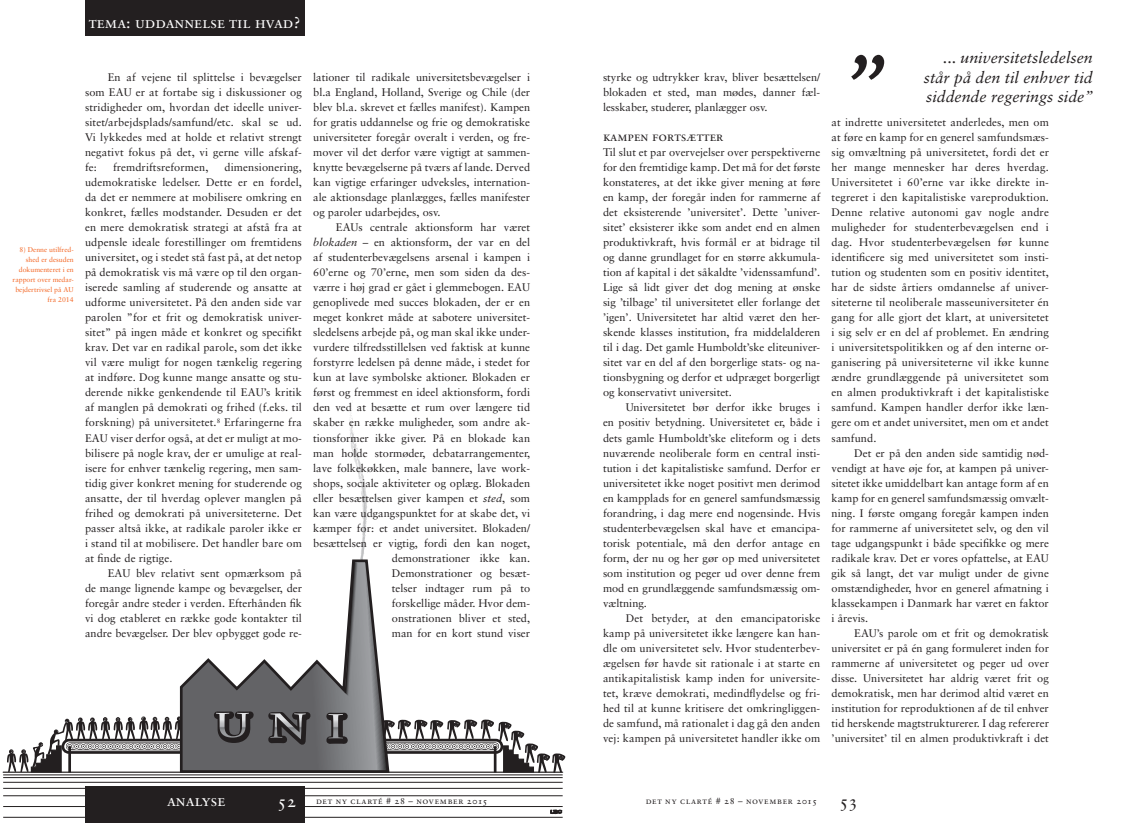
<style>
.page{position:relative;width:1134px;height:823px;background:#fff}
.page>*{position:absolute;margin:0;border:0;box-sizing:border-box;transform-origin:0 0}
.t1{font:italic 112.6px "Chaparral Pro";color:#231f20}
.t2{font:17px "Sabon Roman SC";color:#231f20}
.t3{font:16px/19.2px "Sabon Italic Os F";color:#231f20;text-align:justify}
.t4{font:16px "Sabon Roman SC";color:#fff}
.t5{font:13px "Sabon Roman SC";color:#231f20}
.t6{font:11px/15px "Sabon";color:#231f20;text-align:justify}
.t7{font:9px "Sabon Roman SC";letter-spacing:.075em;color:#231f20}
.t8{font:7px/10px "Sabon";color:#f36421;text-align:right}
.s1{font-style:italic}
.s2{font-size:17px;color:#fff}
</style>
<div class="page">
<div style="left:85px;top:0;width:220px;height:36px;background:#231f20"></div>
<hr style="left:3px;top:771px;width:560px;height:1px;background:#231f20">
<hr style="left:3px;top:774px;width:560px;height:1px;background:#231f20">
<hr style="left:3px;top:776px;width:560px;height:1px;background:#231f20">
<hr style="left:3px;top:781px;width:560px;height:1px;background:#231f20">
<hr style="left:3px;top:787px;width:560px;height:1px;background:#231f20">
<hr style="left:3px;top:795px;width:560px;height:1px;background:#231f20">
<hr style="left:3px;top:805px;width:560px;height:1px;background:#231f20">
<hr style="left:3px;top:816px;width:560px;height:1px;background:#231f20">
<svg style="left:7px;top:716px;width:172px;height:56px"></svg>
<svg style="left:391px;top:719px;width:175px;height:53px"></svg>
<svg style="left:179px;top:563px;width:212px;height:210px"></svg>
<svg style="left:209px;top:705px;width:145px;height:47px"></svg>
<svg style="left:550px;top:809px;width:12px;height:4px"></svg>
<svg style="left:345px;top:408px;width:23px;height:288px"></svg>
<div style="left:85px;top:786px;width:220px;height:36px;background:#231f20"></div>
<h3 class="t4" style="left:89px;top:13px;width:213px">tema: uddannelse til hvad?</h3>
<p class="t8" style="left:13px;top:244px;width:63px">8) Denne utilfred&shy;shed er desuden dokumenteret i en rapport over medar&shy;bejdertrivsel på AU fra 2014</p>
<p class="t6" style="left:85px;top:70px;width:218px;text-indent:23px">En af vejene til splittelse i bevægelser som EAU er at fortabe sig i diskussioner og stridigheder om, hvordan det ideelle univer&shy;sitet/arbejdsplads/samfund/etc. skal se ud.<br>Vi lykkedes med at holde et relativt strengt negativt fokus på det, vi gerne ville afskaf&shy;fe:</p>
<p class="t6" style="left:85px;top:160px;width:218px;text-indent:140px">dimensionering, udemokratiske ledelser. Dette er en fordel, da det er nemmere at mobilisere omkring en konkret, fælles modstander. Desuden er det en mere demokratisk strategi at afstå fra at udpensle ideale forestillinger om fremtidens universitet, og i stedet stå fast på, at det netop på demokratisk vis må være op til den organ&shy;iserede samling af studerende og ansatte at udforme universitetet. På den anden side var parolen ”for et frit og demokratisk univer&shy;sitet” på ingen måde et konkret og specifikt krav. Det var en radikal parole, som det ikke vil være muligt for nogen tænkelig regering at indføre. Dog kunne mange ansatte og stu&shy;derende nikke genkendende til EAU’s kritik af manglen på demokrati og frihed (f.eks. til forskning) på universitetet.<sup>8</sup> Erfaringerne fra EAU viser derfor også, at det er muligt at mo&shy;bilisere på nogle krav, der er umulige at real&shy;isere for enhver tænkelig regering, men sam&shy;tidig giver konkret mening for studerende og ansatte, der til hverdag oplever manglen på frihed og demokrati på universiteterne. Det passer altså ikke, at radikale paroler ikke er i stand til at mobilisere. Det handler bare om at finde de rigtige.</p>
<p class="t6" style="left:85px;top:565px;width:218px;text-indent:23px">EAU blev relativt sent opmærksom på de mange lignende kampe og bevægelser, der foregår andre steder i verden. Efterhånden fik vi dog etableret en række gode kontakter til andre bevægelser. Der blev opbygget gode re-</p>
<p class="t6" style="left:113px;top:160px;width:97px">fremdriftsreformen,</p>
<p class="t6" style="left:313px;top:70px;width:218px">lationer til radikale universitetsbevægelser i bl.a England, Holland, Sverige og Chile (der blev bl.a. skrevet et fælles manifest). Kampen for gratis uddannelse og frie og demokratiske universiteter foregår overalt i verden, og fre&shy;mover vil det derfor være vigtigt at sammen&shy;knytte bevægelserne på tværs af lande. Derved kan vigtige erfaringer udveksles, internation&shy;ale aktionsdage planlægges, fælles manifester og paroler udarbejdes, osv.</p>
<p class="t6" style="left:313px;top:220px;width:218px;text-align:right">EAUs centrale aktionsform har været <span class="s1">blokaden</span> – en aktionsform, der var en del af studenterbevægelsens arsenal i kampen i 60’erne og 70’erne, men som siden da des&shy;værre i høj grad er gået i glemmebogen. EAU genoplivede med succes blokaden, der er en meget konkret måde at sabotere universitet&shy;sledelsens arbejde på, og man skal ikke under&shy;vurdere tilfredsstillelsen ved faktisk at kunne forstyrre ledelsen på denne måde, i stedet for kun at lave symbolske aktioner. Blokaden er først og fremmest en ideel aktionsform, fordi den ved at besætte et rum over længere tid skaber en række muligheder, som andre ak&shy;tionsformer ikke giver. På en blokade kan man holde stormøder, debatarrangementer, lave folkekøkken, male bannere, lave work&shy;shops, sociale aktiviteter og oplæg. Blokaden eller besættelsen giver kampen et <span class="s1">sted</span>, som kan være udgangspunktet for at skabe det, vi kæmper for: et andet universitet. Blokaden/ besættelsen er vigtig, fordi den kan noget, demonstrationer ikke kan.<br>Demonstrationer og besæt-<br>telser indtager rum på to<br>forskellige måder. Hvor dem-<br>onstrationen bliver et sted,<br>man for en kort stund viser</p>
<h3 class="t4" style="left:167px;top:790px;width:60px">analyse</h3>
<p class="t7" style="left:277px;top:795px;width:212px"><span class="s2">52</span> det ny clarté # 28 – november 2015</p>
<p class="t6" style="left:603px;top:70px;width:219px">styrke og udtrykker krav, bliver besættelsen/ blokaden et sted, man mødes, danner fæl&shy;lesskaber, studerer, planlægger osv.</p>
<p class="t5" style="left:603px;top:129px;width:122px">kampen fortsætter</p>
<p class="t6" style="left:603px;top:145px;width:219px">Til slut et par overvejelser over perspektiverne for den fremtidige kamp. Det må for det første konstateres, at det ikke giver mening at føre en kamp, der foregår inden for rammerne af det eksisterende ’universitet’. Dette ’univer&shy;sitet’ eksisterer ikke som andet end en almen produktivkraft, hvis formål er at bidrage til og danne grundlaget for en større akkumula&shy;tion af kapital i det såkaldte ’videnssamfund’.<br>Lige så lidt giver det dog mening at ønske sig ’tilbage’ til universitetet eller forlange det ’igen’. Universitetet har altid været den her&shy;skende klasses institution, fra middelalderen til i dag. Det gamle Humboldt’ske eliteuniver&shy;sitet var en del af den borgerlige stats- og na&shy;tionsbygning og derfor et udpræget borgerligt og konservativt universitet.</p>
<p class="t6" style="left:603px;top:400px;width:219px;text-indent:23px">Universitetet bør derfor ikke bruges i en positiv betydning. Universitetet er, både i dets gamle Humboldt’ske eliteform og i dets nuværende neoliberale form en central insti&shy;tution i det kapitalistiske samfund. Derfor er universitetet ikke noget positivt men derimod en kampplads for en generel samfundsmæssig forandring, i dag mere end nogensinde. Hvis studenterbevægelsen skal have et emancipa&shy;torisk potentiale, må den derfor antage en form, der nu og her gør op med universitetet som institution og peger ud over denne frem mod en grundlæggende samfundsmæssig om&shy;væltning.</p>
<p class="t6" style="left:603px;top:610px;width:219px;text-indent:23px">Det betyder, at den emancipatoriske kamp på universitetet ikke længere kan han&shy;dle om universitetet selv. Hvor studenterbev&shy;ægelsen før havde sit rationale i at starte en antikapitalistisk kamp inden for universite&shy;tet, kræve demokrati, medindflydelse og fri&shy;hed til at kunne kritisere det omkringliggen&shy;de samfund, må rationalet i dag gå den anden vej: kampen på universitetet handler ikke om</p>
<h1 class="t1" style="left:844px;top:36px;width:39px">”</h1>
<h3 class="t3" style="left:924px;top:48px;width:171px;text-indent:19px">... universitetsledelsen står på den til enhver tid siddende regerings side”</h3>
<p class="t6" style="left:832px;top:115px;width:219px">at indrette universitetet anderledes, men om at føre en kamp for en generel samfundsmæs&shy;sig omvæltning på universitetet, fordi det er her mange mennesker har deres hverdag.<br>Universitetet i 60’erne var ikke direkte in&shy;tegreret i den kapitalistiske vareproduktion.<br>Denne relative autonomi gav nogle andre muligheder for studenterbevægelsen end i dag. Hvor studenterbevægelsen før kunne identificere sig med universitetet som insti&shy;tution og studenten som en positiv identitet, har de sidste årtiers omdannelse af univer&shy;siteterne til neoliberale masseuniversiteter én gang for alle gjort det klart, at universitetet i sig selv er en del af problemet. En ændring i universitetspolitikken og af den interne or&shy;ganisering på universiteterne vil ikke kunne ændre grundlæggende på universitetet som en almen produktivkraft i det kapitalistiske samfund. Kampen handler derfor ikke læn&shy;gere om et andet universitet, men om et andet samfund.</p>
<p class="t6" style="left:832px;top:445px;width:219px;text-indent:23px">Det er på den anden side samtidig nød&shy;vendigt at have øje for, at kampen på univer&shy;sitetet ikke umiddelbart kan antage form af en kamp for en generel samfundsmæssig omvælt&shy;ning. I første omgang foregår kampen inden for rammerne af universitetet selv, og den vil tage udgangspunkt i både specifikke og mere radikale krav. Det er vores opfattelse, at EAU gik så langt, det var muligt under de givne omstændigheder, hvor en generel afmatning i klassekampen i Danmark har været en faktor i årevis.</p>
<p class="t6" style="left:832px;top:625px;width:219px;text-indent:23px">EAU’s parole om et frit og demokratisk universitet er på én gang formuleret inden for rammerne af universitetet og peger ud over disse. Universitetet har aldrig været frit og demokratisk, men har derimod altid været en institution for reproduktionen af de til enhver tid herskende magtstrukturerer. I dag refererer ’universitet’ til en almen produktivkraft i det</p>
<p class="t7" style="left:646px;top:795px;width:173px">det ny clarté # 28 – november 2015</p>
<h2 class="t2" style="left:839px;top:790px;width:20px">53</h2>
</div>
